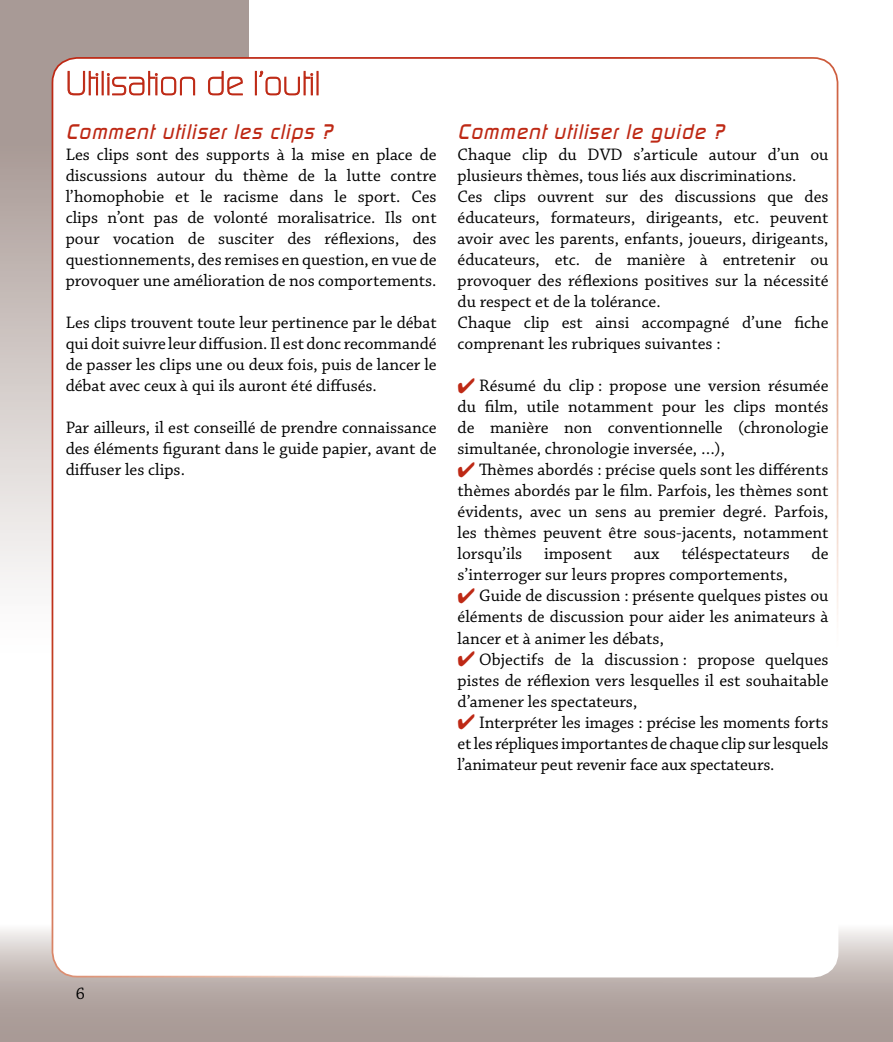
<style>
.page{position:relative;width:893px;height:1042px;background:#fff}
.page>*{position:absolute;margin:0;border:0;box-sizing:border-box;transform-origin:0 0}
.t1{font:300 33.25px "Modaerne";color:#be2915}
.t2{font:italic 21px "Modaerne";letter-spacing:.05em;color:#be2915}
.t3{font:17.5px/21px "Chaparral Pro";color:#000;text-align:justify}
.s1{color:#be2915}
</style>
<div class="page">
<svg style="left:0;top:918px;width:893px;height:124px;background:#b5a8a4"></svg>
<svg style="left:0;top:0;width:248px;height:784px"></svg>
<div style="left:52px;top:58px;width:785px;height:918px;background:#fff;border-radius:25px"></div>
<svg style="left:67px;top:71px;width:32px;height:25px"></svg>
<div style="left:102px;top:71px;width:2px;height:24px;border:1px solid #be2915"></div>
<svg style="left:107px;top:71px;width:89px;height:25px"></svg>
<svg style="left:208px;top:71px;width:35px;height:25px"></svg>
<div style="left:255px;top:71px;width:2px;height:24px;border:1px solid #be2915"></div>
<svg style="left:259px;top:70px;width:59px;height:26px"></svg>
<h1 class="t1" style="left:66px;top:66px;width:256px">Utilisation de l’outil</h1>
<p class="t2" style="left:66px;top:120px;width:268px">Comment utiliser les clips ?</p>
<p class="t3" style="left:66px;top:145px;width:372px">Les clips sont des supports à la mise en place de discussions autour du thème de la lutte contre l’homophobie et le racisme dans le sport. Ces clips n’ont pas de volonté moralisatrice. Ils ont pour vocation de susciter des réflexions, des questionnements, des remises en question, en vue de provoquer une amélioration de nos comportements.</p>
<p class="t3" style="left:66px;top:313px;width:372px">Les clips trouvent toute leur pertinence par le débat qui doit suivre leur diffusion. Il est donc recommandé de passer les clips une ou deux fois, puis de lancer le débat avec ceux à qui ils auront été diffusés.</p>
<p class="t3" style="left:66px;top:418px;width:372px">Par ailleurs, il est conseillé de prendre connaissance des éléments figurant dans le guide papier, avant de diffuser les clips.</p>
<p class="t2" style="left:458px;top:120px;width:268px">Comment utiliser le guide ?</p>
<p class="t3" style="left:458px;top:145px;width:372px;text-align:left">Chaque clip du DVD s’articule autour d’un ou plusieurs thèmes, tous liés aux discriminations.<br>Ces clips ouvrent sur des discussions que des éducateurs, formateurs, dirigeants, etc. peuvent avoir avec les parents, enfants, joueurs, dirigeants, éducateurs, etc. de manière à entretenir ou provoquer des réflexions positives sur la nécessité du respect et de la tolérance.<br>Chaque clip est ainsi accompagné d’une fiche comprenant les rubriques suivantes :</p>
<p class="t3" style="left:458px;top:376px;width:372px"><span class="s1">✔</span> Résumé du clip : propose une version résumée du film, utile notamment pour les clips montés de manière non conventionnelle (chronologie simultanée, chronologie inversée, …),</p>
<p class="t3" style="left:458px;top:460px;width:372px"><span class="s1">✔</span> Thèmes abordés : précise quels sont les différents thèmes abordés par le film. Parfois, les thèmes sont évidents, avec un sens au premier degré. Parfois, les thèmes peuvent être sous-jacents, notamment lorsqu’ils</p>
<p class="t3" style="left:544px;top:544px;width:69px">imposent</p>
<p class="t3" style="left:634px;top:544px;width:27px">aux</p>
<p class="t3" style="left:681px;top:544px;width:110px">téléspectateurs</p>
<p class="t3" style="left:812px;top:544px;width:18px">de</p>
<p class="t3" style="left:458px;top:565px;width:332px">s’interroger sur leurs propres comportements,</p>
<p class="t3" style="left:458px;top:586px;width:372px"><span class="s1">✔</span> Guide de discussion : présente quelques pistes ou éléments de discussion pour aider les animateurs à lancer et à animer les débats,</p>
<p class="t3" style="left:458px;top:649px;width:372px"><span class="s1">✔</span> Objectifs de la discussion : propose quelques pistes de réflexion vers lesquelles il est souhaitable d’amener les spectateurs,</p>
<p class="t3" style="left:458px;top:712px;width:372px"><span class="s1">✔</span> Interpréter les images : précise les moments forts et les répliques importantes de chaque clip sur lesquels l’animateur peut revenir face aux spectateurs.</p>
<p class="t3" style="left:75px;top:984px;width:11px">6</p>
</div>
